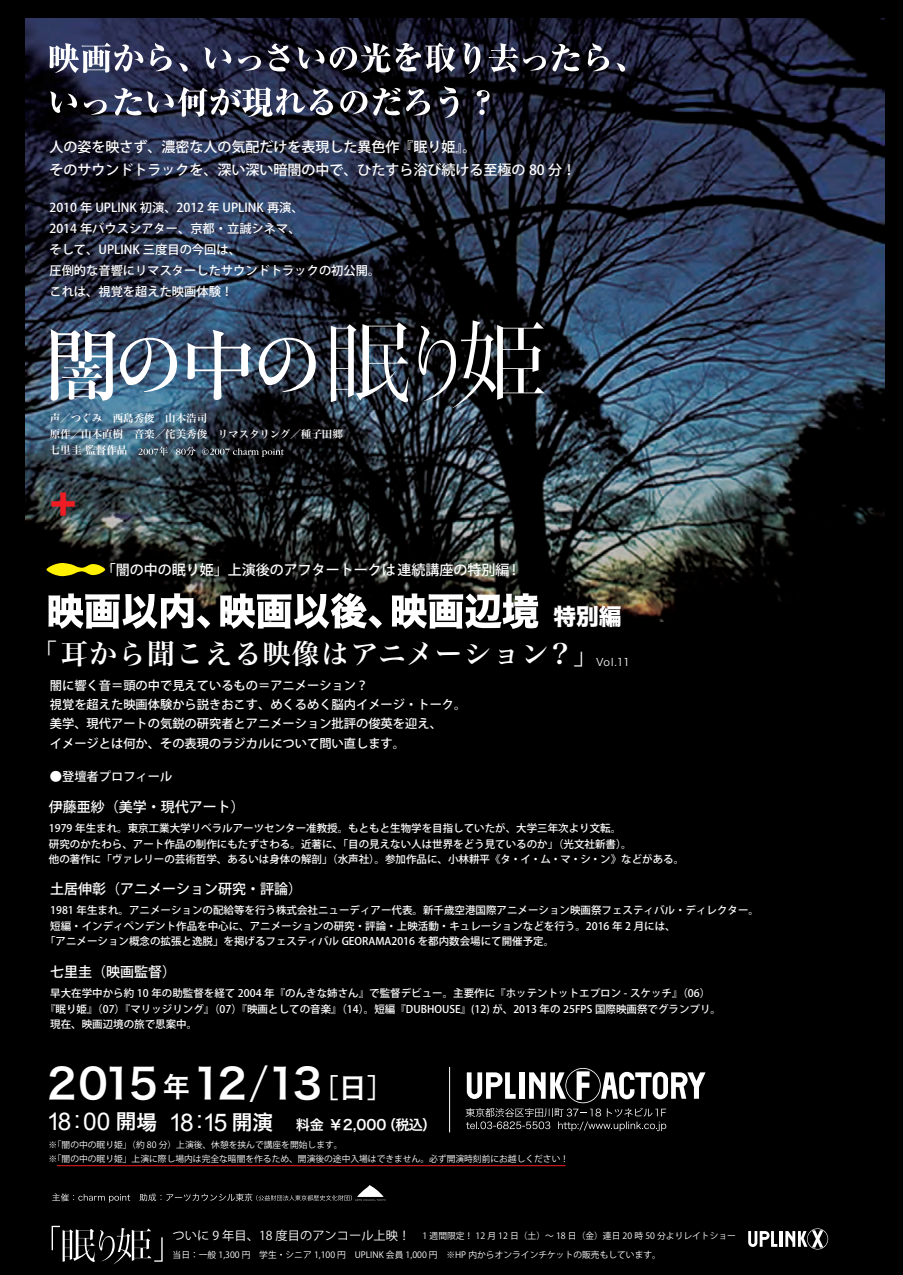
<style>
.page{position:relative;width:903px;height:1275px;background:#000}
.page>*{position:absolute;margin:0;border:0;box-sizing:border-box;transform-origin:0 0}
.t1{font:41.3px "Hira Kaku Pro N W6";letter-spacing:-.105em;color:#fff}
.t2{font:31.5px "Hira Kaku Std W8";color:#ee1d23}
.t3{font:27.47px "Hira Min Pro N W6";letter-spacing:.05em;color:#fff}
.t4{font:24.32px "Arial";letter-spacing:-.105em;color:#fff}
.t5{font:22.75px "Hira Kaku Std W8";color:#fff}
.t6{font:500 14px/22.8px "Koz Go Pro";color:#fff}
.t7{font:14px "Hira Kaku Pro W6";color:#fff}
.t8{font:500 12.25px/21px "Koz Go Pro";color:#fff}
.t9{font:500 10.5px/15.8px "Koz Go Pro";color:#fff}
.t10{font:10.5px/15.8px "Hira Min Pro W6";color:#fff}
.t11{font:10.5px "Hira Kaku Pro W3";color:#fff}
.t12{font:8.75px/14px "Koz Go Pro";color:#fff}
.s1{font-family:"Hira Kaku Pro W6";font-size:27.3px}
.s2{font-family:"Koz Go Pro";font-weight:300;font-size:44.98px}
.s3{font-family:"Hira Kaku Pro W3";font-size:27.3px}
.s4{font-family:"Hira Kaku Pro W6";font-size:20.65px}
.s5{font-size:12.25px}
</style>
<div class="page">
<img style="left:26px;top:18px;width:858px;height:603px">
<svg style="left:47px;top:563px;width:58px;height:13px"></svg>
<svg style="left:48px;top:593px;width:162px;height:36px"></svg>
<svg style="left:220px;top:593px;width:162px;height:36px"></svg>
<svg style="left:392px;top:593px;width:146px;height:36px"></svg>
<hr style="left:57px;top:1165px;width:508px;height:1px;background:#ee1d23">
<svg style="left:465px;top:1068px;width:240px;height:63px"></svg>
<svg style="left:52px;top:1193px;width:78px;height:9px"></svg>
<svg style="left:139px;top:1185px;width:246px;height:16px"></svg>
<hr style="left:449px;top:1067px;width:1px;height:65px;background:#fff">
<hr style="left:779px;top:1231px;width:3px;height:16px;background:#fff">
<svg style="left:748px;top:1231px;width:29px;height:16px"></svg>
<svg style="left:785px;top:1228px;width:43px;height:21px"></svg>
<svg style="left:259px;top:338px;width:57px;height:54px"></svg>
<svg style="left:187px;top:330px;width:64px;height:70px"></svg>
<svg style="left:51px;top:329px;width:126px;height:72px"></svg>
<svg style="left:418px;top:320px;width:127px;height:88px"></svg>
<svg style="left:331px;top:322px;width:77px;height:80px"></svg>
<svg style="left:49px;top:43px;width:94px;height:30px"></svg>
<svg style="left:150px;top:43px;width:22px;height:28px"></svg>
<svg style="left:179px;top:63px;width:9px;height:9px"></svg>
<svg style="left:204px;top:47px;width:27px;height:22px"></svg>
<svg style="left:238px;top:56px;width:23px;height:15px"></svg>
<svg style="left:268px;top:44px;width:21px;height:27px"></svg>
<svg style="left:297px;top:47px;width:27px;height:22px"></svg>
<svg style="left:330px;top:43px;width:60px;height:30px"></svg>
<svg style="left:396px;top:43px;width:59px;height:30px"></svg>
<svg style="left:463px;top:43px;width:17px;height:31px"></svg>
<svg style="left:488px;top:43px;width:58px;height:30px"></svg>
<svg style="left:552px;top:44px;width:27px;height:27px"></svg>
<svg style="left:588px;top:43px;width:21px;height:28px"></svg>
<svg style="left:617px;top:63px;width:8px;height:9px"></svg>
<svg style="left:50px;top:91px;width:27px;height:22px"></svg>
<svg style="left:84px;top:100px;width:23px;height:15px"></svg>
<svg style="left:114px;top:87px;width:219px;height:30px"></svg>
<svg style="left:340px;top:91px;width:27px;height:23px"></svg>
<svg style="left:373px;top:88px;width:27px;height:28px"></svg>
<svg style="left:406px;top:89px;width:24px;height:27px"></svg>
<svg style="left:440px;top:86px;width:18px;height:32px"></svg>
<svg style="left:477px;top:90px;width:13px;height:25px"></svg>
<svg style="left:52px;top:1226px;width:111px;height:38px"></svg>
<svg style="left:138px;top:446px;width:58px;height:10px"></svg>
<svg style="left:202px;top:448px;width:82px;height:9px"></svg>
<h3 class="t6" style="left:49px;top:136px;width:528px">人の姿を映さず、濃密な人の気配だけを表現した異色作『眠り姫』。<br>そのサウンドトラックを、深い深い暗闇の中で、ひたすら浴び続ける至極の 80 分！</h3>
<p class="t8" style="left:49px;top:197px;width:332px">2010 年 UPLINK 初演、2012 年 UPLINK 再演、<br>2014 年バウスシアター、京都・立誠シネマ、<br>そして、UPLINK 三度目の今回は、<br>圧倒的な音響にリマスターしたサウンドトラックの初公開。これは、視覚を超えた映画体験！</p>
<p class="t10" style="left:50px;top:409px;width:316px">声／つぐみ　西島秀俊　山本浩司<br>原作／山本直樹　音楽／侘美秀俊　リマスタリング／種子田郷　　七里圭 監督作品　</p>
<h2 class="t2" style="left:47px;top:487px;width:29px">＋</h2>
<h3 class="t6" style="left:102px;top:559px;width:415px">「闇の中の眠り姫」上演後のアフタートークは連続講座の特別編 !</h3>
<h3 class="t5" style="left:553px;top:604px;width:70px">特別編</h3>
<h3 class="t3" style="left:30px;top:629px;width:571px">「耳から聞こえる映像はアニメーション？」</h3>
<p class="t8" style="left:50px;top:676px;width:418px;line-height:19.2px">闇に響く音＝頭の中で見えているもの＝アニメーション？<br>視覚を超えた映画体験から説きおこす、めくるめく脳内イメージ・トーク。美学、現代アートの気鋭の研究者とアニメーション批評の俊英を迎え、<br>イメージとは何か、その表現のラジカルについて問い直します。</p>
<p class="t8" style="left:50px;top:767px;width:124px">●登壇者プロフィール</p>
<p class="t11" style="left:596px;top:652px;width:35px">Vol.11</p>
<h3 class="t6" style="left:49px;top:796px;width:197px">伊藤亜紗（美学・現代アート）</h3>
<p class="t9" style="left:49px;top:821px;width:637px">1979 年生まれ。東京工業大学リベラルアーツセンター准教授。もともと生物学を目指していたが、大学三年次より文転。<br>研究のかたわら、アート作品の制作にもたずさわる。近著に、「目の見えない人は世界をどう見ているのか」（光文社新書）。<br>他の著作に「ヴァレリーの芸術哲学、あるいは身体の解剖」（水声社）。参加作品に、小林耕平《タ・イ・ム・マ・シ・ン》などがある。</p>
<h3 class="t6" style="left:50px;top:878px;width:254px">土居伸彰（アニメーション研究・評論）</h3>
<p class="t9" style="left:50px;top:903px;width:710px">1981 年生まれ。アニメーションの配給等を行う株式会社ニューディアー代表。新千歳空港国際アニメーション映画祭フェスティバル・ディレクター。</p>
<p class="t9" style="left:50px;top:918px;width:627px">短編・インディペンデント作品を中心に、アニメーションの研究・評論・上映活動・キュレーションなどを行う。2016 年 2 月には、</p>
<p class="t9" style="left:45px;top:934px;width:511px">「アニメーション概念の拡張と逸脱」を掲げるフェスティバル GEORAMA2016 を都内数会場にて開催予定。</p>
<h3 class="t6" style="left:50px;top:961px;width:128px">七里圭（映画監督）</h3>
<p class="t9" style="left:50px;top:985px;width:661px">早大在学中から約 10 年の助監督を経て 2004 年『のんきな姉さん』で監督デビュー。主要作に『ホッテントットエプロン - スケッチ』（06）</p>
<p class="t9" style="left:45px;top:1001px;width:677px">『眠り姫』（07）『マリッジリング』（07）『映画としての音楽』（14）。短編『DUBHOUSE』(12) が、2013 年の 25FPS 国際映画祭でグランプリ。</p>
<p class="t9" style="left:50px;top:1017px;width:149px">現在、映画辺境の旅で思案中。</p>
<h1 class="t1" style="left:47px;top:1046px;width:348px">2015 <span class="s1">年</span>12<span class="s2">/</span>13<span class="s3">［</span><span class="s1">日</span><span class="s3">］</span></h1>
<h3 class="t4" style="left:47px;top:1106px;width:228px">18:00 <span class="s4">開場</span> 18:15 <span class="s4">開演</span></h3>
<h3 class="t7" style="left:296px;top:1112px;width:142px">料金 ￥2,000（税込）</h3>
<p class="t12" style="left:49px;top:1138px;width:522px">※「闇の中の眠り姫」（約 80 分）上演後、休憩を挟んで講座を開始します。<br>※「闇の中の眠り姫」上演に際し場内は完全な暗闇を作るため、開演後の途中入場はできません。必ず開演時刻前にお越しください！</p>
<p class="t12" style="left:173px;top:1228px;width:565px"><span class="s5">ついに 9 年目、18 度目のアンコール上映！　</span>1 週間限定！ 12 月 12 日（土）～ 18 日（金）連日 20 時 50 分よりレイトショー</p>
<p class="t12" style="left:173px;top:1248px;width:490px">当日：一般 1,300 円　学生・シニア 1,100 円　UPLINK 会員 1,000 円　※HP 内からオンラインチケットの販売もしています。</p>
</div>
